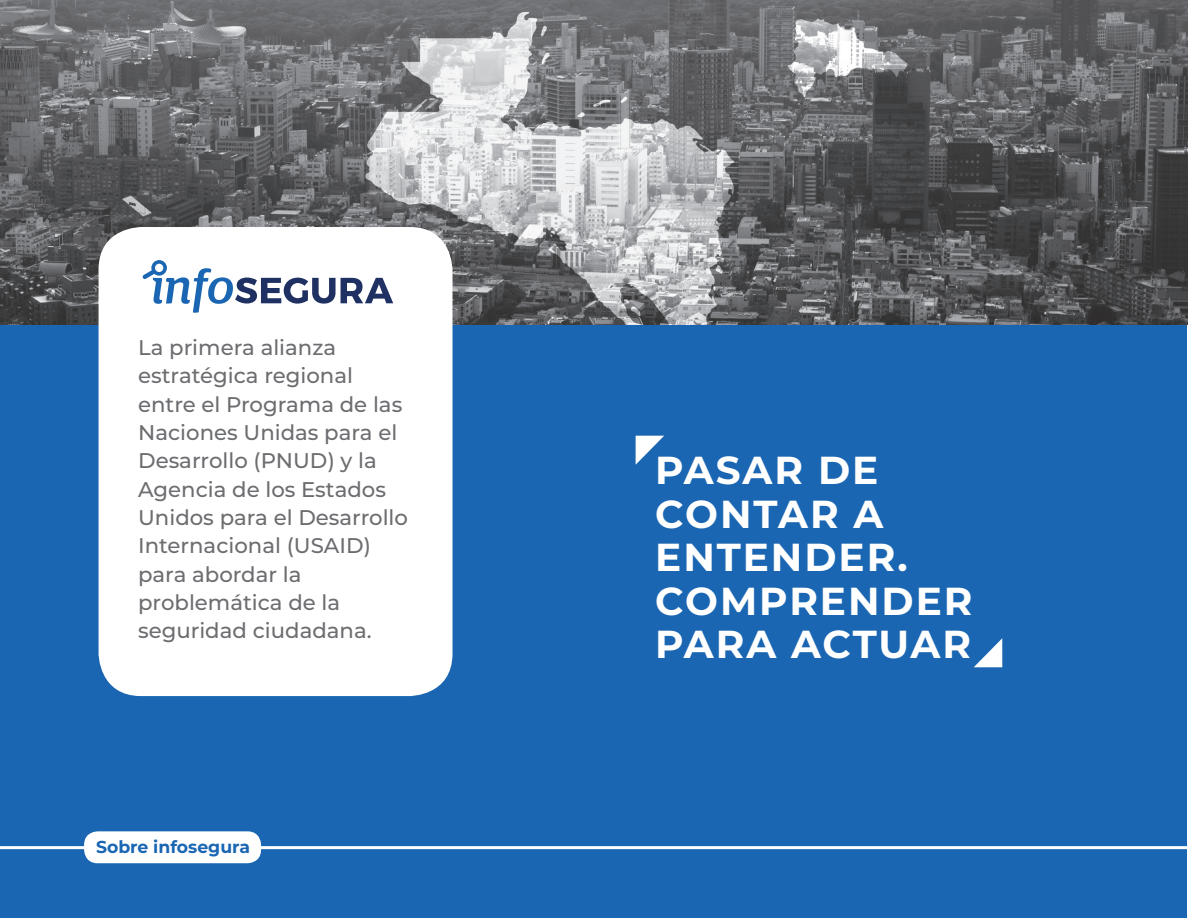
<style>
.page{position:relative;width:1188px;height:918px;background:#fff}
.page>*{position:absolute;margin:0;border:0;box-sizing:border-box;transform-origin:0 0}
.t1{font:700 39px/43.5px "Montserrat";letter-spacing:.05em;color:#fff}
.t2{font:500 21.3px/28.3px "Montserrat";color:#6c6d70}
.t3{font:700 17.25px "Montserrat";color:#1a66b2}
</style>
<div class="page">
<div style="left:1px;top:272px;width:1186px;height:645px;background:#1a66b2"></div>
<img style="left:1px;top:1px;width:1186px;height:324px">
<div style="left:99px;top:227px;width:354px;height:469px;background:#fff;border-radius:43px"></div>
<hr style="left:0;top:846px;width:1188px;height:3px;background:#fff">
<svg style="left:142px;top:260px;width:251px;height:53px"></svg>
<div style="left:84px;top:831px;width:177px;height:32px;background:#fff;border-radius:14px"></div>
<svg style="left:636px;top:436px;width:28px;height:29px"></svg>
<svg style="left:974px;top:638px;width:28px;height:29px"></svg>
<p class="t2" style="left:138px;top:332px;width:271px">La primera alianza estratégica regional entre el Programa de las<br>Naciones Unidas para el<br>Desarrollo (PNUD) y la<br>Agencia de los Estados<br>Unidos para el Desarrollo<br>Internacional (USAID) para abordar la problemática de la seguridad ciudadana.</p>
<p class="t3" style="left:96px;top:834px;width:156px">Sobre infosegura</p>
<h1 class="t1" style="left:655px;top:447px;width:319px">PASAR DE<br>CONTAR A<br>ENTENDER.<br>COMPRENDER<br>PARA ACTUAR</h1>
</div>
